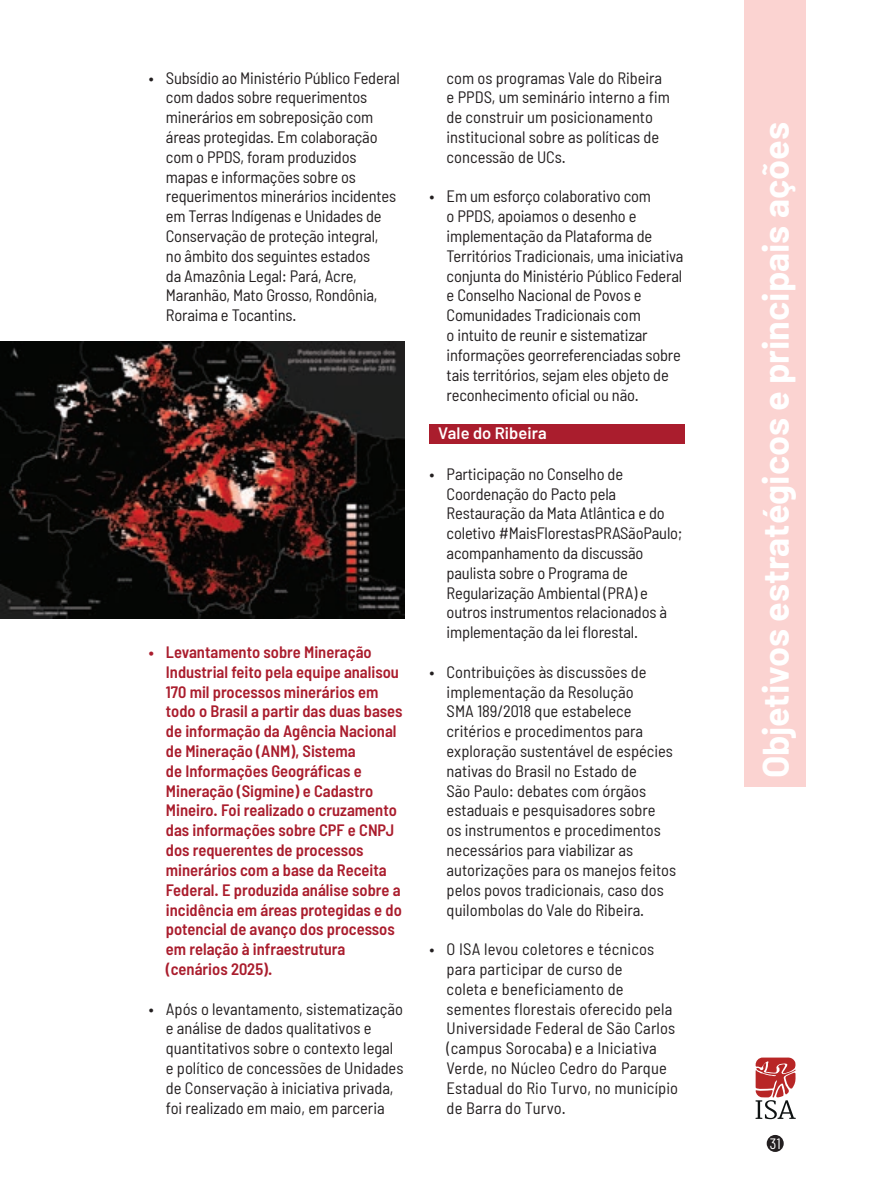
<style>
.page{position:relative;width:872px;height:1191px;background:#fff}
.page>*{position:absolute;margin:0;border:0;box-sizing:border-box;transform-origin:0 0}
.t1{font:700 36px "Barlow";color:#fff}
.t2{font:semi-condensed 16.5px/19.8px "Barlow";letter-spacing:-.01em;color:#231f20}
.t3{font:600 semi-condensed 16.5px/19.8px "Barlow";color:#aa1d2d}
.t4{font:semi-condensed 16.5px/19.8px "Barlow";letter-spacing:.01em;color:#231f20}
.t5{font:600 16.5px "Barlow";letter-spacing:.01em;color:#fff}
.t6{font:15px "Barlow Condensed";color:#fff}
</style>
<div class="page">
<div style="left:766px;top:1135px;width:17px;height:17px;background:#231f20;border-radius:50%"></div>
<div style="left:744px;top:0;width:62px;height:787px;background:#fbd3d1"></div>
<svg style="left:755px;top:1057px;width:40px;height:62px"></svg>
<div style="left:429px;top:423px;width:256px;height:20px;background:#aa1d2d"></div>
<img style="left:0;top:341px;width:404px;height:277px">
<p class="t2" style="left:166px;top:67px;width:235px;text-indent:-17px">• Subsídio ao Ministério Público Federal com dados sobre requerimentos minerários em sobreposição com áreas protegidas. Em colaboração com o PPDS, foram produzidos mapas e informações sobre os requerimentos minerários incidentes em Terras Indígenas e Unidades de<br>Conservação de proteção integral,<br>no âmbito dos seguintes estados<br>da Amazônia Legal: Pará, Acre,<br>Maranhão, Mato Grosso, Rondônia,<br>Roraima e Tocantins.</p>
<p class="t3" style="left:166px;top:642px;width:238px;text-indent:-17px">• Levantamento sobre Mineração<br>Industrial feito pela equipe analisou<br>170 mil processos minerários em todo o Brasil a partir das duas bases de informação da Agência Nacional de Mineração (ANM), Sistema<br>de Informações Geográficas e<br>Mineração (Sigmine) e Cadastro<br>Mineiro. Foi realizado o cruzamento das informações sobre CPF e CNPJ dos requerentes de processos minerários com a base da Receita<br>Federal. E produzida análise sobre a incidência em áreas protegidas e do potencial de avanço dos processos em relação à infraestrutura (cenários 2025).</p>
<p class="t2" style="left:166px;top:998px;width:239px;text-indent:-17px">• Após o levantamento, sistematização e análise de dados qualitativos e quantitativos sobre o contexto legal e político de concessões de Unidades de Conservação à iniciativa privada, foi realizado em maio, em parceria</p>
<p class="t2" style="left:446px;top:67px;width:225px">com os programas Vale do Ribeira e PPDS, um seminário interno a fim de construir um posicionamento institucional sobre as políticas de concessão de UCs.</p>
<p class="t2" style="left:446px;top:186px;width:238px;text-indent:-17px">• Em um esforço colaborativo com<br>o PPDS, apoiamos o desenho e implementação da Plataforma de Territórios Tradicionais, uma iniciativa conjunta do Ministério Público Federal e Conselho Nacional de Povos e Comunidades Tradicionais com<br>o intuito de reunir e sistematizar informações georreferenciadas sobre tais territórios, sejam eles objeto de reconhecimento oficial ou não.</p>
<p class="t5" style="left:438px;top:422px;width:110px">Vale do Ribeira</p>
<p class="t2" style="left:446px;top:463px;width:237px;text-indent:-17px">• Participação no Conselho de<br>Coordenação do Pacto pela<br>Restauração da Mata Atlântica e do coletivo #MaisFlorestasPRASãoPaulo; acompanhamento da discussão paulista sobre o Programa de<br>Regularização Ambiental (PRA) e outros instrumentos relacionados à implementação da lei florestal.</p>
<p class="t2" style="left:446px;top:661px;width:231px;text-indent:-17px">• Contribuições às discussões de implementação da Resolução<br>SMA 189/2018 que estabelece critérios e procedimentos para exploração sustentável de espécies nativas do Brasil no Estado de<br>São Paulo: debates com órgãos estaduais e pesquisadores sobre<br>os instrumentos e procedimentos necessários para viabilizar as autorizações para os manejos feitos pelos povos tradicionais, caso dos quilombolas do Vale do Ribeira.</p>
<p class="t4" style="left:446px;top:939px;width:233px;text-indent:-17px">• O ISA levou coletores e técnicos para participar de curso de<br>coleta e beneficiamento de sementes florestais oferecido pela<br>Universidade Federal de São Carlos (campus Sorocaba) e a Iniciativa<br>Verde, no Núcleo Cedro do Parque<br>Estadual do Rio Turvo, no município de Barra do Turvo.</p>
<h1 class="t1" style="left:753px;top:778px;width:658px;rotate:-90deg">Objetivos estratégicos e principais ações</h1>
<p class="t6" style="left:770px;top:1134px;width:12px">31</p>
</div>
